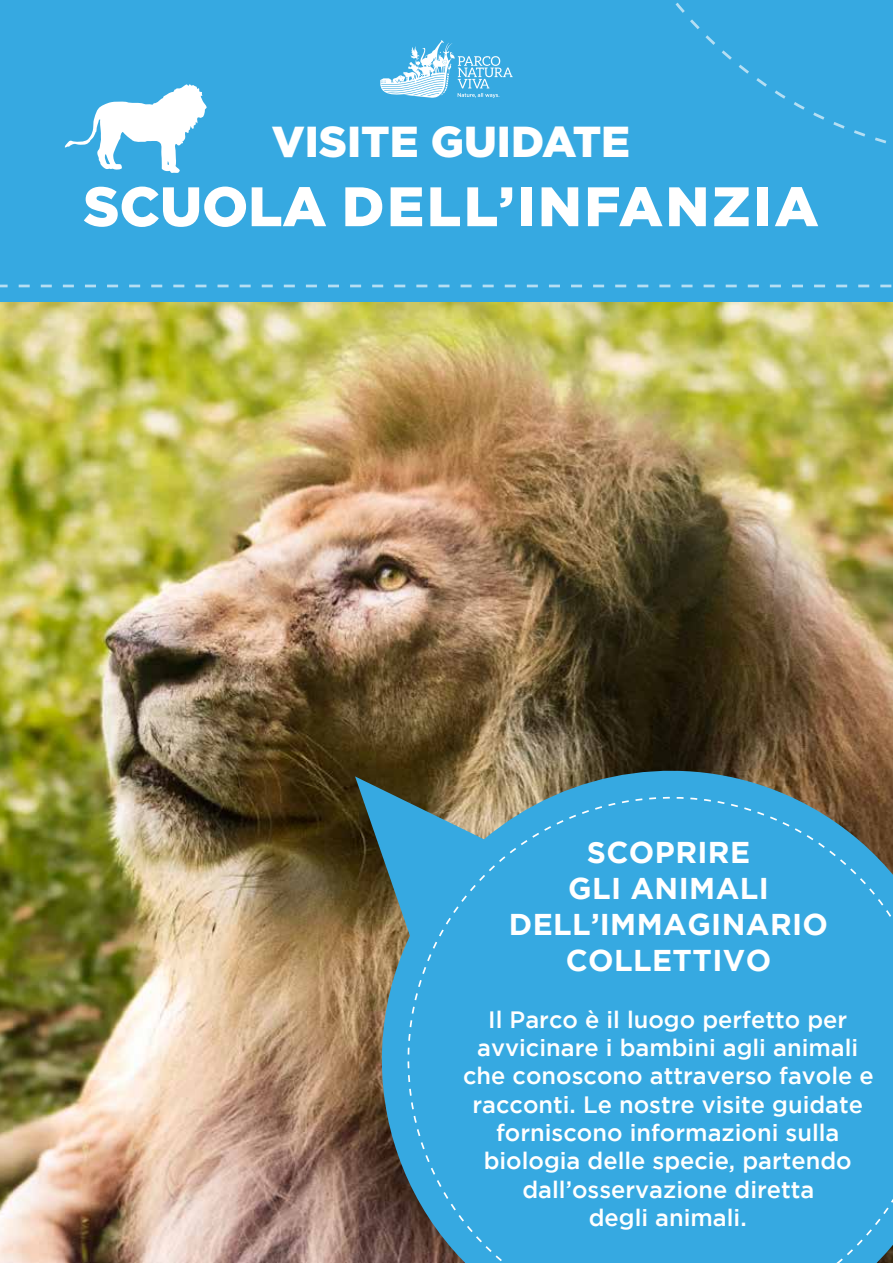
<style>
.page{position:relative;width:893px;height:1263px;background:#fff}
.page>*{position:absolute;margin:0;border:0;box-sizing:border-box;transform-origin:0 0}
.t1{font:900 55.5px "Gotham";letter-spacing:.05em;color:#fff}
.t2{font:900 43.35px "Gotham";color:#fff}
.t3{font:700 30px/36px "Gotham";letter-spacing:.015em;color:#fff;text-align:center}
.t4{font:500 23.55px/28.3px "Gotham";color:#fff;text-align:center}
</style>
<div class="page">
<img style="left:0;top:301px;width:893px;height:962px">
<div style="left:0;top:0;width:893px;height:301px;background:#36a9e1"></div>
<svg style="left:342px;top:748px;width:551px;height:515px;background:#636050"></svg>
<svg style="left:398px;top:799px;width:10px;height:285px;background:#43a3ce"></svg>
<svg style="left:647px;top:787px;width:246px;height:10px;background:#52818f"></svg>
<div style="left:408px;top:797px;width:485px;height:466px;background:#36a9e1"></div>
<svg style="left:675px;top:2px;width:212px;height:142px"></svg>
<svg style="left:65px;top:84px;width:142px;height:89px"></svg>
<svg style="left:0;top:285px;width:892px;height:2px"></svg>
<svg style="left:380px;top:40px;width:133px;height:58px"></svg>
<h2 class="t2" style="left:272px;top:112px;width:360px">VISITE GUIDATE</h2>
<h1 class="t1" style="left:83px;top:168px;width:737px">SCUOLA DELL’INFANZIA</h1>
<p class="t3" style="left:509px;top:833px;width:321px">SCOPRIRE<br>GLI ANIMALI<br>DELL’IMMAGINARIO<br>COLLETTIVO</p>
<p class="t4" style="left:463px;top:1004px;width:412px">Il Parco è il luogo perfetto per avvicinare i bambini agli animali che conoscono attraverso favole e racconti. Le nostre visite guidate forniscono informazioni sulla biologia delle specie, partendo dall’osservazione diretta<br>degli animali.</p>
</div>
